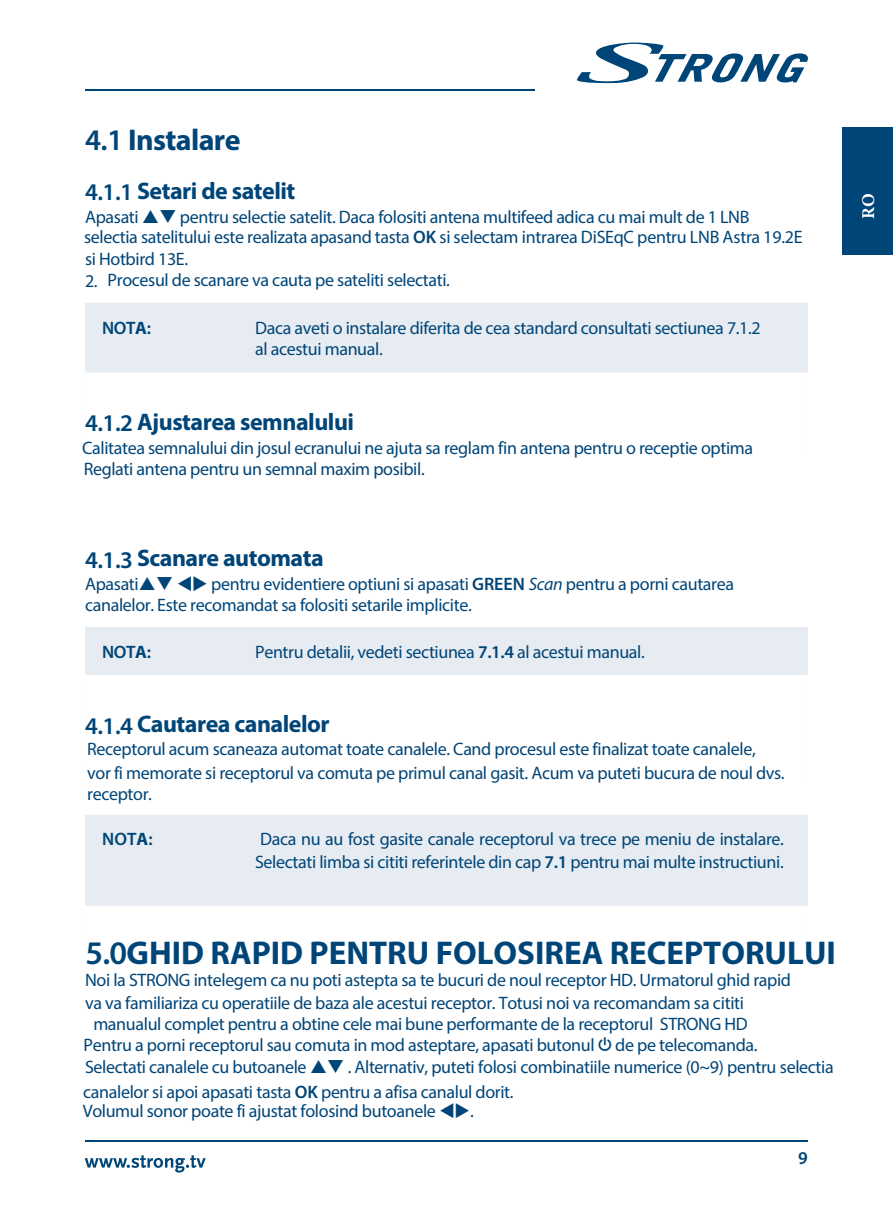
<style>
.page{position:relative;width:893px;height:1217px;background:#fff}
.page>*{position:absolute;margin:0;border:0;box-sizing:border-box;transform-origin:0 0}
.t1{font:700 33px "Myriad Pro";color:#004578}
.t2{font:700 30px "Myriad Pro";letter-spacing:-.02em;color:#004578}
.t3{font:700 24px "Myriad Pro";letter-spacing:-.02em;color:#004578}
.t4{font:18px/21.6px "Myriad Pro";letter-spacing:-.02em;color:#004578}
.t5{font:600 18px "Myriad Pro";letter-spacing:-.02em;color:#004578}
.t6{font:700 18px "Minion Pro";color:#fff}
.s1{font-weight:600}
.s2{font-weight:700}
.s3{font-style:italic}
.s4{font-family:"Guifxv 2 Transports"}
</style>
<div class="page">
<div style="left:85px;top:303px;width:723px;height:150px;background:#e6ecf1"></div>
<div style="left:85px;top:372px;width:723px;height:105px;background:#fff"></div>
<div style="left:85px;top:626px;width:723px;height:150px;background:#e6ecf1"></div>
<div style="left:85px;top:674px;width:723px;height:105px;background:#fff"></div>
<div style="left:85px;top:814px;width:723px;height:150px;background:#e6ecf1"></div>
<div style="left:85px;top:905px;width:723px;height:105px;background:#fff"></div>
<hr style="left:85px;top:1140px;width:723px;height:1px;background:#004578">
<svg style="left:85px;top:1155px;width:121px;height:17px"></svg>
<div style="left:842px;top:128px;width:51px;height:127px;background:#004578"></div>
<svg style="left:577px;top:43px;width:231px;height:41px"></svg>
<hr style="left:85px;top:90px;width:449px;height:1px;background:#004578">
<h2 class="t2" style="left:85px;top:120px;width:157px"><span class="s1">4.1</span> Instalare</h2>
<h3 class="t3" style="left:85px;top:175px;width:212px"><span class="s1">4.1.1</span> Setari de satelit</h3>
<p class="t4" style="left:84px;top:206px;width:720px">Apasati ❑ pentru selectie satelit. Daca folositi antena multifeed adica cu mai mult de 1 LNB selectia satelitului este realizata apasand tasta <span class="s1">OK</span> si selectam intrarea DiSEqC pentru LNB Astra 19.2E si Hotbird 13E.</p>
<p class="t4" style="left:85px;top:268px;width:366px">2. Procesul de scanare va cauta pe sateliti selectati.</p>
<p class="t5" style="left:102px;top:316px;width:50px">NOT<span class="s2">A</span>:</p>
<p class="t4" style="left:255px;top:317px;width:507px;line-height:20.7px">Daca aveti o instalare diferita de cea standard consultati sectiunea 7.1.2 al acestui manual.</p>
<h3 class="t3" style="left:85px;top:406px;width:271px"><span class="s1">4.1.2</span> Ajustarea semnalului</h3>
<p class="t4" style="left:82px;top:436px;width:673px">Calitatea semnalului din josul ecranului ne ajuta sa reglam fin antena pentru o receptie optima<br>Reglati antena pentru un semnal maxim posibil.</p>
<p class="t6" style="left:855px;top:219px;width:27px;rotate:-90deg">RO</p>
<h3 class="t3" style="left:85px;top:542px;width:240px"><span class="s1">4.1.3</span> Scanare automata</h3>
<p class="t4" style="left:85px;top:573px;width:651px;line-height:20.7px">Apasati ❑ ▼◆ pentru evidentiere optiuni si apasati <span class="s1">GREEN</span> <span class="s3">Scan</span> pentru a porni cautarea canalelor. Este recomandat sa folositi setarile implicite.</p>
<p class="t5" style="left:102px;top:640px;width:50px">NOT<span class="s2">A</span>:</p>
<p class="t4" style="left:255px;top:640px;width:391px">Pentru detalii, vedeti sectiunea <span class="s1">7.1.4</span> al acestui manual.</p>
<h3 class="t3" style="left:85px;top:708px;width:246px"><span class="s1">4.1.4</span> Cautarea canalelor</h3>
<p class="t4" style="left:87px;top:736px;width:699px;line-height:23.7px">Receptorul acum scaneaza automat toate canalele. Cand procesul este finalizat toate canalele,<br>vor fi memorate si receptorul va comuta pe primul canal gasit. Acum va puteti bucura de noul dvs.</p>
<p class="t4" style="left:87px;top:782px;width:66px">receptor.</p>
<p class="t4" style="left:255px;top:827px;width:530px;line-height:22.5px">Daca nu au fost gasite canale receptorul va trece pe meniu de instalare.<br>Selectati limba si cititi referintele din cap <span class="s1">7.1</span> pentru mai multe instructiuni.</p>
<h1 class="t1" style="left:85px;top:931px;width:131px"><span class="s1">5.0</span>receiver</h1>
<p class="t4" style="left:85px;top:967px;width:708px;line-height:23.4px">Noi la STRONG intelegem ca nu poti astepta sa te bucuri de noul receptor HD. Urmatorul ghid rapid va va familiariza cu operatiile de baza ale acestui receptor. Totusi noi va recomandam sa cititi</p>
<p class="t4" style="left:84px;top:1012px;width:752px;text-indent:10px">manualul complet pentru a obtine cele mai bune performante de la receptorul STRONG HD<br>Pentru a porni receptorul sau comuta in mod asteptare, apasati butonul <span class="s4">q</span> de pe telecomanda.<br>Selectati canalele cu butoanele ❑ . Alternativ, puteti folosi combinatiile numerice (0~9) pentru selectia</p>
<p class="t4" style="left:83px;top:1081px;width:432px;line-height:18.9px">canalelor si apoi apasati tasta <span class="s1">OK</span> pentru a afisa canalul dorit.<br>Volumul sonor poate fi ajustat folosind butoanele ▼◆.</p>
<p class="t5" style="left:798px;top:1146px;width:11px">9</p>
</div>
